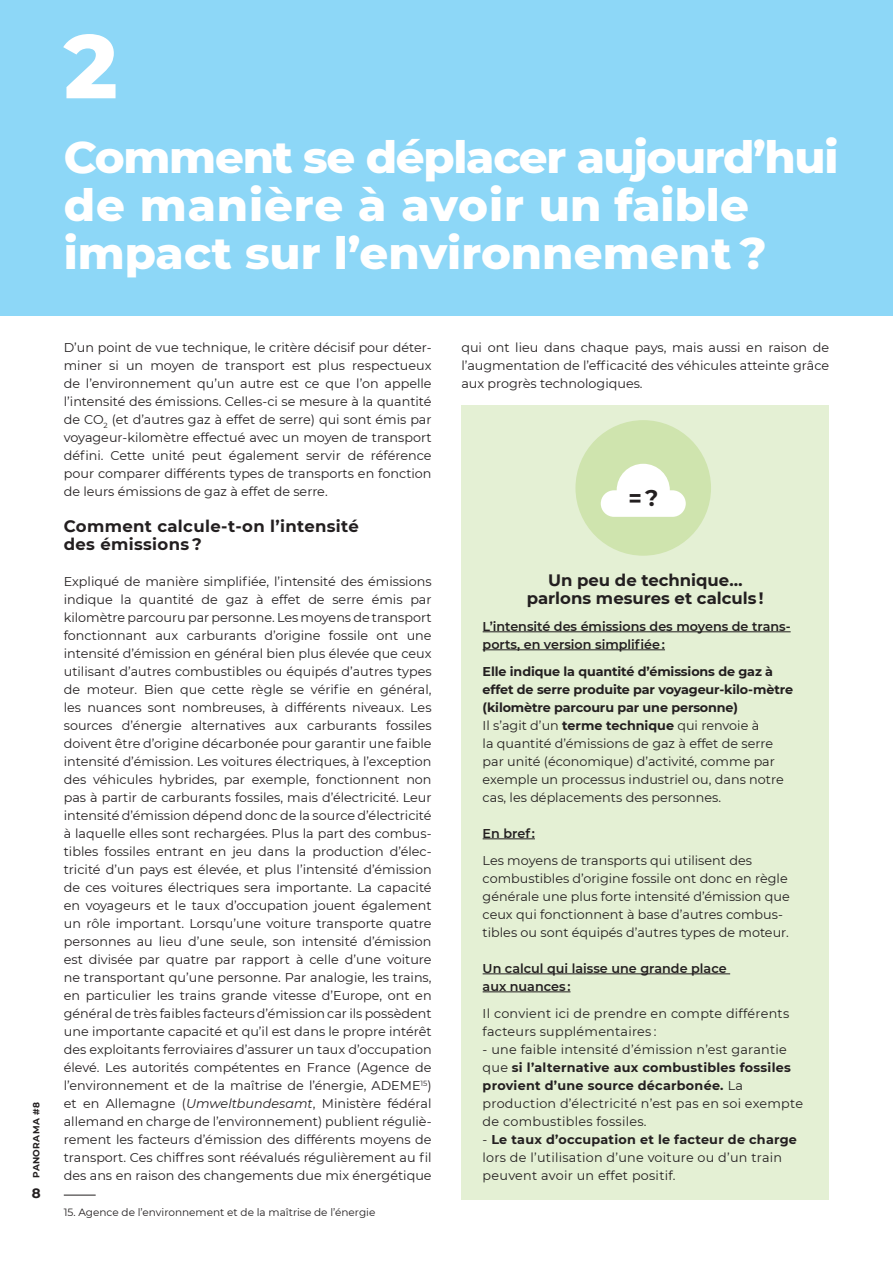
<style>
.page{position:relative;width:893px;height:1263px;background:#fff}
.page>*{position:absolute;margin:0;border:0;box-sizing:border-box;transform-origin:0 0}
.txt_cour_reg{font:800 90px "Montserrat";color:#fff}
.txt_cour_reg-2{font:800 45px/48px "Montserrat";color:#fff}
.t1{font:700 22.5px "Montserrat";color:#231f20}
.texte_cour_bold{font:700 16.5px/18px "Montserrat";letter-spacing:.02em;color:#231f20}
.txt_cour_reg-3{font:700 16.5px "Montserrat";color:#231f20}
.t2{font:700 13.5px "Montserrat";color:#231f20}
.txt_cour_reg-4{font:12.75px/18px "Montserrat";color:#231f20;text-align:justify}
.txt_cour_reg-5{font:12.75px/18px "Montserrat";letter-spacing:.02em;color:#231f20}
.txt_cour_reg-6{font:600 12.75px/18px "Montserrat";color:#231f20}
.txt_cour_reg-7{font:700 12.75px/18px "Montserrat";letter-spacing:-.01em;color:#231f20}
.t3{font:10.5px "Montserrat";color:#231f20}
.t4{font:700 9px "Montserrat";letter-spacing:.04em;color:#231f20}
.s1{font-style:italic}
.s2{font-weight:700}
</style>
<div class="page">
<div style="left:461px;top:405px;width:368px;height:794px;background:#e4f0d4"></div>
<div style="left:0;top:0;width:893px;height:316px;background:#8dd7f7"></div>
<hr style="left:64px;top:1195px;width:32px;height:1px;background:#231f20">
<hr style="left:483px;top:631px;width:308px;height:1px;background:#231f20">
<hr style="left:483px;top:649px;width:182px;height:1px;background:#231f20">
<hr style="left:483px;top:838px;width:52px;height:1px;background:#231f20">
<hr style="left:483px;top:973px;width:247px;height:1px;background:#231f20">
<hr style="left:483px;top:991px;width:87px;height:1px;background:#231f20">
<div style="left:575px;top:420px;width:136px;height:136px;background:#cfe4ae;border-radius:50%"></div>
<svg style="left:601px;top:464px;width:85px;height:53px"></svg>
<p class="txt_cour_reg" style="left:64px;top:0;width:55px">2</p>
<p class="txt_cour_reg-2" style="left:64px;top:131px;width:776px">Comment se déplacer aujourd’hui de manière à avoir un faible impact sur l’environnement ?</p>
<p class="t4" style="left:30px;top:1178px;width:77px;rotate:-90deg">PANORAMA #8</p>
<p class="t2" style="left:32px;top:1183px;width:10px">8</p>
<p class="txt_cour_reg-4" style="left:64px;top:338px;width:369px">D’un point de vue technique, le critère décisif pour déter&shy;miner si un moyen de transport est plus respectueux de l’environnement qu’un autre est ce que l’on appelle l’intensité des émissions. Celles-ci se mesure à la quantité de CO<sub>2</sub> (et d’autres gaz à effet de serre) qui sont émis par voyageur-kilomètre effectué avec un moyen de transport défini. Cette unité peut également servir de référence pour comparer différents types de transports en fonction de leurs émissions de gaz à effet de serre.</p>
<p class="texte_cour_bold" style="left:64px;top:516px;width:297px">Comment calcule-t-on l’intensité des émissions ?</p>
<p class="txt_cour_reg-4" style="left:64px;top:572px;width:369px">Expliqué de manière simplifiée, l’intensité des émissions indique la quantité de gaz à effet de serre émis par kilomètre parcouru par personne. Les moyens de transport fonctionnant aux carburants d’origine fossile ont une intensité d’émission en général bien plus élevée que ceux utilisant d’autres combustibles ou équipés d’autres types de moteur. Bien que cette règle se vérifie en général, les nuances sont nombreuses, à différents niveaux. Les sources d’énergie alternatives aux carburants fossiles doivent être d’origine décarbonée pour garantir une faible intensité d’émission. Les voitures électriques, à l’exception des véhicules hybrides, par exemple, fonctionnent non pas à partir de carburants fossiles, mais d’électricité. Leur intensité d’émission dépend donc de la source d’électricité à laquelle elles sont rechargées. Plus la part des combus&shy;tibles fossiles entrant en jeu dans la production d’élec&shy;tricité d’un pays est élevée, et plus l’intensité d’émission de ces voitures électriques sera importante. La capacité en voyageurs et le taux d’occupation jouent également un rôle important. Lorsqu’une voiture transporte quatre personnes au lieu d’une seule, son intensité d’émission est divisée par quatre par rapport à celle d’une voiture ne transportant qu’une personne. Par analogie, les trains, en particulier les trains grande vitesse d’Europe, ont en général de très faibles facteurs d’émission car ils possèdent une importante capacité et qu’il est dans le propre intérêt des exploitants ferroviaires d’assurer un taux d’occupation élevé. Les autorités compétentes en France (Agence de l’environnement et de la maîtrise de l’énergie, ADEME<sup>15</sup>) et en Allemagne (<span class="s1">Umweltbundesamt</span>, Ministère fédéral allemand en charge de l’environnement) publient réguliè&shy;rement les facteurs d’émission des différents moyens de transport. Ces chiffres sont réévalués régulièrement au fil des ans en raison des changements due mix énergétique</p>
<p class="t3" style="left:64px;top:1205px;width:313px">15. Agence de l’environnement et de la maîtrise de l’énergie</p>
<p class="txt_cour_reg-4" style="left:461px;top:338px;width:369px">qui ont lieu dans chaque pays, mais aussi en raison de l’augmentation de l’efficacité des véhicules atteinte grâce aux progrès technologiques.</p>
<p class="t1" style="left:628px;top:482px;width:31px">= ?</p>
<p class="txt_cour_reg-3" style="left:548px;top:568px;width:196px">Un peu de technique…</p>
<p class="txt_cour_reg-3" style="left:527px;top:586px;width:238px">parlons mesures et calculs !</p>
<p class="txt_cour_reg-6" style="left:483px;top:617px;width:309px">L’intensité des émissions des moyens de trans&shy;ports, en version simplifiée :</p>
<p class="txt_cour_reg-7" style="left:483px;top:662px;width:312px">Elle indique la quantité d’émissions de gaz à effet de serre produite par voyageur-kilo-mètre (kilomètre parcouru par une personne)</p>
<p class="txt_cour_reg-4" style="left:483px;top:716px;width:303px;text-align:left">Il s’agit d’un <span class="s2">terme technique</span> qui renvoie à<br>la quantité d’émissions de gaz à effet de serre par unité (économique) d’activité, comme par exemple un processus industriel ou, dans notre cas, les déplacements des personnes.</p>
<p class="txt_cour_reg-6" style="left:483px;top:824px;width:54px">En bref :</p>
<p class="txt_cour_reg-4" style="left:483px;top:851px;width:309px;text-align:left">Les moyens de transports qui utilisent des combustibles d’origine fossile ont donc en règle générale une plus forte intensité d’émission que ceux qui fonctionnent à base d’autres combus&shy;tibles ou sont équipés d’autres types de moteur.</p>
<p class="txt_cour_reg-6" style="left:483px;top:959px;width:246px">Un calcul qui laisse une grande place</p>
<p class="txt_cour_reg-6" style="left:483px;top:977px;width:89px">aux nuances :</p>
<p class="txt_cour_reg-5" style="left:483px;top:1004px;width:308px">Il convient ici de prendre en compte différents facteurs supplémentaires :</p>
<p class="txt_cour_reg-5" style="left:483px;top:1040px;width:322px">- une faible intensité d’émission n’est garantie que <span class="s2">si l’alternative aux combustibles fossiles provient d’une source décarbonée.</span> La production d’électricité n’est pas en soi exempte de combustibles fossiles.</p>
<p class="txt_cour_reg-5" style="left:483px;top:1130px;width:316px">- <span class="s2">Le taux d’occupation et le facteur de charge </span>lors de l’utilisation d’une voiture ou d’un train peuvent avoir un effet positif.</p>
</div>
